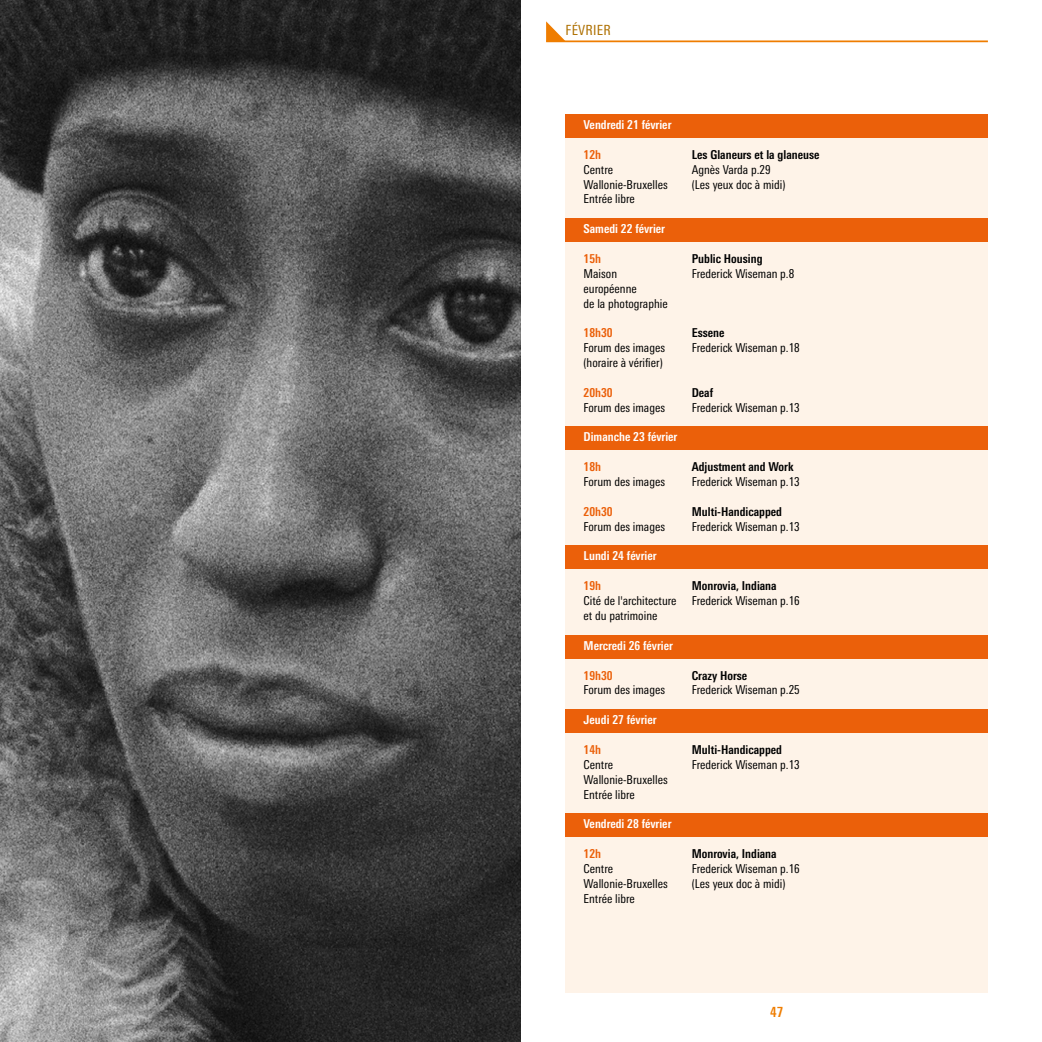
<style>
.page{position:relative;width:1042px;height:1042px;background:#fff}
.page>*{position:absolute;margin:0;border:0;box-sizing:border-box;transform-origin:0 0}
.t1{font:condensed 14px "Univers Next Pro";letter-spacing:.015em;color:#ae7001}
.t2{font:700 condensed 14px "Univers Next Pro";color:#ef7d00}
.t3{font:condensed 12.25px/14.9px "Univers Next Pro";color:#000}
.t4{font:700 condensed 12.25px "Univers Next Pro";color:#000}
.t5{font:700 condensed 12.25px "Univers Next Pro";color:#fff}
.t6{font:700 condensed 12.25px "Univers Next Pro";color:#eb600a}
</style>
<div class="page">
<div style="left:566px;top:114px;width:422px;height:878px;background:#fef3e8"></div>
<hr style="left:546px;top:40px;width:442px;height:2px;background:#ef7d00">
<svg style="left:546px;top:21px;width:20px;height:20px"></svg>
<div style="left:566px;top:114px;width:422px;height:23px;background:#eb600a"></div>
<div style="left:566px;top:218px;width:422px;height:24px;background:#eb600a"></div>
<div style="left:566px;top:427px;width:422px;height:23px;background:#eb600a"></div>
<div style="left:566px;top:546px;width:422px;height:23px;background:#eb600a"></div>
<div style="left:566px;top:635px;width:422px;height:23px;background:#eb600a"></div>
<div style="left:566px;top:709px;width:422px;height:23px;background:#eb600a"></div>
<div style="left:566px;top:813px;width:422px;height:24px;background:#eb600a"></div>
<img style="left:0;top:0;width:521px;height:1042px">
<p class="t1" style="left:566px;top:22px;width:47px">FÉVRIER</p>
<p class="t5" style="left:583px;top:117px;width:89px">Vendredi 21 février</p>
<p class="t6" style="left:583px;top:147px;width:19px">12h</p>
<p class="t4" style="left:692px;top:147px;width:129px">Les Glaneurs et la glaneuse</p>
<p class="t3" style="left:583px;top:162px;width:31px">Centre</p>
<p class="t3" style="left:692px;top:162px;width:80px">Agnès Varda p.29</p>
<p class="t3" style="left:583px;top:177px;width:86px">Wallonie-Bruxelles</p>
<p class="t3" style="left:692px;top:177px;width:95px">(Les yeux doc à midi)</p>
<p class="t3" style="left:583px;top:191px;width:53px">Entrée libre</p>
<p class="t5" style="left:583px;top:221px;width:83px">Samedi 22 février</p>
<p class="t6" style="left:583px;top:251px;width:19px">15h</p>
<p class="t4" style="left:692px;top:251px;width:72px">Public Housing</p>
<p class="t3" style="left:583px;top:266px;width:35px">Maison</p>
<p class="t3" style="left:692px;top:266px;width:104px">Frederick Wiseman p.8</p>
<p class="t3" style="left:583px;top:281px;width:86px">européenne<br>de la photographie</p>
<p class="t6" style="left:583px;top:326px;width:31px">18h30</p>
<p class="t4" style="left:692px;top:326px;width:34px">Essene</p>
<p class="t3" style="left:583px;top:340px;width:83px">Forum des images</p>
<p class="t3" style="left:692px;top:340px;width:110px">Frederick Wiseman p.18</p>
<p class="t3" style="left:583px;top:355px;width:81px">(horaire à vérifier)</p>
<p class="t6" style="left:583px;top:385px;width:31px">20h30</p>
<p class="t4" style="left:692px;top:385px;width:23px">Deaf</p>
<p class="t3" style="left:583px;top:400px;width:83px">Forum des images</p>
<p class="t3" style="left:692px;top:400px;width:110px">Frederick Wiseman p.13</p>
<p class="t5" style="left:583px;top:430px;width:95px">Dimanche 23 février</p>
<p class="t6" style="left:583px;top:459px;width:19px">18h</p>
<p class="t4" style="left:692px;top:459px;width:103px">Adjustment and Work</p>
<p class="t3" style="left:583px;top:474px;width:83px">Forum des images</p>
<p class="t3" style="left:692px;top:474px;width:110px">Frederick Wiseman p.13</p>
<p class="t6" style="left:583px;top:504px;width:31px">20h30</p>
<p class="t4" style="left:692px;top:504px;width:92px">Multi-Handicapped</p>
<p class="t3" style="left:583px;top:519px;width:83px">Forum des images</p>
<p class="t3" style="left:692px;top:519px;width:110px">Frederick Wiseman p.13</p>
<p class="t5" style="left:583px;top:549px;width:75px">Lundi 24 février</p>
<p class="t6" style="left:583px;top:578px;width:19px">19h</p>
<p class="t4" style="left:692px;top:578px;width:86px">Monrovia, Indiana</p>
<p class="t3" style="left:583px;top:593px;width:218px">Cité de l'architecture Frederick Wiseman p.16 et du patrimoine</p>
<p class="t5" style="left:583px;top:638px;width:91px">Mercredi 26 février</p>
<p class="t6" style="left:583px;top:668px;width:31px">19h30</p>
<p class="t4" style="left:692px;top:668px;width:57px">Crazy Horse</p>
<p class="t3" style="left:583px;top:682px;width:83px">Forum des images</p>
<p class="t3" style="left:692px;top:682px;width:110px">Frederick Wiseman p.25</p>
<p class="t5" style="left:583px;top:712px;width:74px">Jeudi 27 février</p>
<p class="t6" style="left:583px;top:742px;width:19px">14h</p>
<p class="t4" style="left:692px;top:742px;width:92px">Multi-Handicapped</p>
<p class="t3" style="left:583px;top:757px;width:31px">Centre</p>
<p class="t3" style="left:692px;top:757px;width:110px">Frederick Wiseman p.13</p>
<p class="t3" style="left:583px;top:772px;width:86px">Wallonie-Bruxelles<br>Entrée libre</p>
<p class="t5" style="left:583px;top:816px;width:89px">Vendredi 28 février</p>
<p class="t6" style="left:583px;top:846px;width:19px">12h</p>
<p class="t4" style="left:692px;top:846px;width:86px">Monrovia, Indiana</p>
<p class="t3" style="left:583px;top:861px;width:31px">Centre</p>
<p class="t3" style="left:692px;top:861px;width:110px">Frederick Wiseman p.16</p>
<p class="t3" style="left:583px;top:876px;width:86px">Wallonie-Bruxelles</p>
<p class="t3" style="left:692px;top:876px;width:95px">(Les yeux doc à midi)</p>
<p class="t3" style="left:583px;top:891px;width:53px">Entrée libre</p>
<p class="t2" style="left:770px;top:1003px;width:15px">47</p>
</div>
